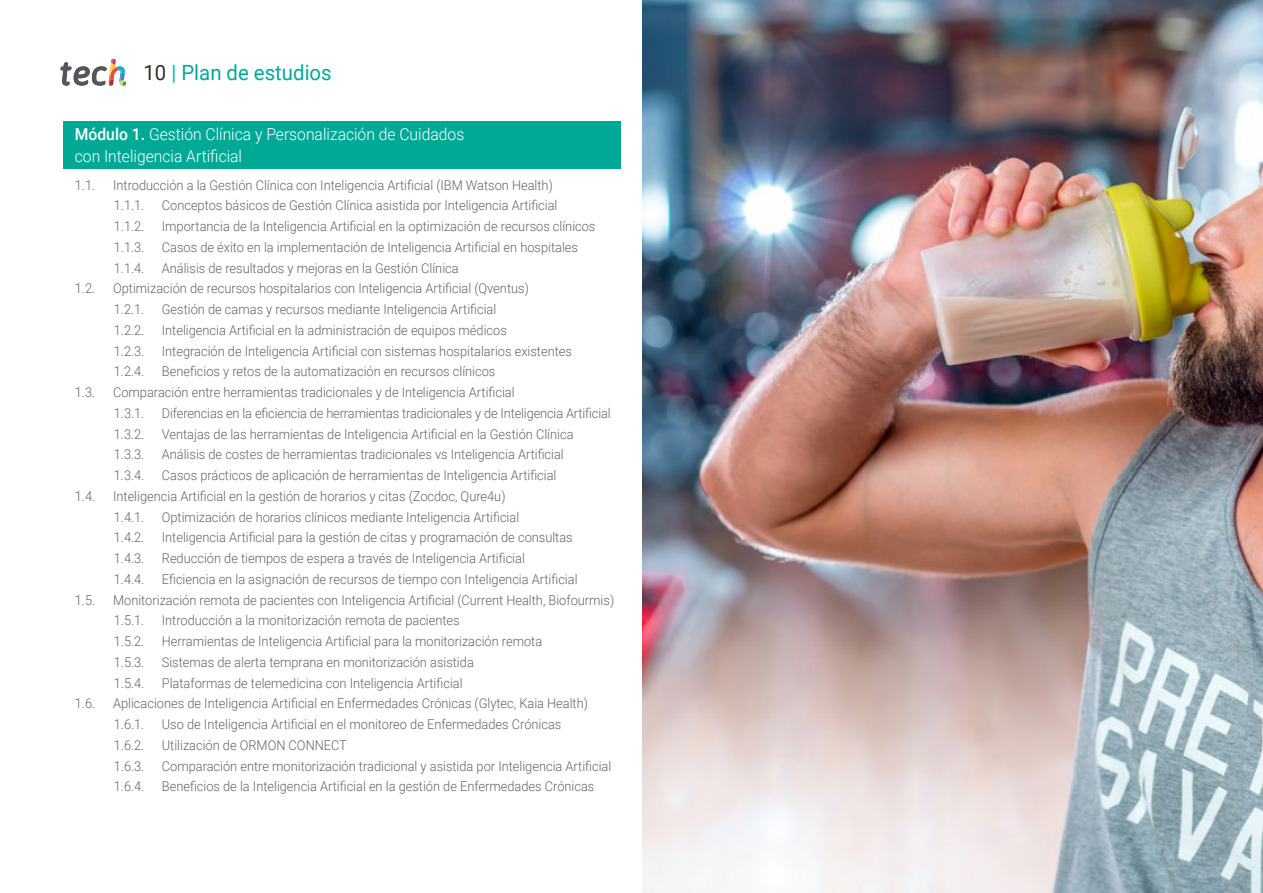
<style>
.page{position:relative;width:1263px;height:893px;background:#fff}
.page>*{position:absolute;margin:0;border:0;box-sizing:border-box;transform-origin:0 0}
.t1{font:21px "Roboto";color:#00a996}
.t2{font:300 16.5px/22.5px "Roboto";color:#fff;scale:.95 1}
.t3{font:300 13.5px/20.7px "Roboto";color:#61646a;scale:.95 1}
.s1{color:#312e20}
.s2{color:#00b2af}
.s3{font-weight:500}
</style>
<div class="page">
<div style="left:64px;top:121px;width:557px;height:48px;background:#00a996"></div>
<img style="left:642px;top:0;width:621px;height:893px">
<svg style="left:61px;top:59px;width:65px;height:27px"></svg>
<h1 class="t1" style="left:144px;top:57px;width:190px"><span class="s1">10</span> <span class="s2">|</span> Plan de estudios</h1>
<p class="t2" style="left:75px;top:122px;width:411px"><span class="s3">Módulo 1.</span> Gestión Clínica y Personalización de Cuidados con Inteligencia Artificial</p>
<p class="t3" style="left:75px;top:174px;width:23px">1.1.</p>
<p class="t3" style="left:113px;top:174px;width:464px">Introducción a la Gestión Clínica con Inteligencia Artificial (IBM Watson Health)<br>1.1.1.</p>
<p class="t3" style="left:162px;top:195px;width:418px">Conceptos básicos de Gestión Clínica asistida por Inteligencia Artificial</p>
<p class="t3" style="left:114px;top:215px;width:34px">1.1.2.</p>
<p class="t3" style="left:162px;top:215px;width:458px">Importancia de la Inteligencia Artificial en la optimización de recursos clínicos</p>
<p class="t3" style="left:114px;top:236px;width:34px">1.1.3.</p>
<p class="t3" style="left:162px;top:236px;width:440px">Casos de éxito en la implementación de Inteligencia Artificial en hospitales</p>
<p class="t3" style="left:114px;top:257px;width:34px">1.1.4.</p>
<p class="t3" style="left:162px;top:257px;width:314px">Análisis de resultados y mejoras en la Gestión Clínica</p>
<p class="t3" style="left:75px;top:278px;width:23px">1.2.</p>
<p class="t3" style="left:113px;top:278px;width:439px">Optimización de recursos hospitalarios con Inteligencia Artificial (Qventus)<br>1.2.1.</p>
<p class="t3" style="left:162px;top:298px;width:354px">Gestión de camas y recursos mediante Inteligencia Artificial</p>
<p class="t3" style="left:114px;top:319px;width:34px">1.2.2.</p>
<p class="t3" style="left:162px;top:319px;width:365px">Inteligencia Artificial en la administración de equipos médicos</p>
<p class="t3" style="left:114px;top:340px;width:34px">1.2.3.</p>
<p class="t3" style="left:162px;top:340px;width:433px">Integración de Inteligencia Artificial con sistemas hospitalarios existentes</p>
<p class="t3" style="left:114px;top:361px;width:34px">1.2.4.</p>
<p class="t3" style="left:162px;top:361px;width:353px">Beneficios y retos de la automatización en recursos clínicos</p>
<p class="t3" style="left:75px;top:381px;width:23px">1.3.</p>
<p class="t3" style="left:113px;top:381px;width:424px">Comparación entre herramientas tradicionales y de Inteligencia Artificial<br>1.3.1.</p>
<p class="t3" style="left:162px;top:402px;width:474px">Diferencias en la eficiencia de herramientas tradicionales y de Inteligencia Artificial</p>
<p class="t3" style="left:114px;top:423px;width:34px">1.3.2.</p>
<p class="t3" style="left:162px;top:423px;width:435px">Ventajas de las herramientas de Inteligencia Artificial en la Gestión Clínica</p>
<p class="t3" style="left:114px;top:444px;width:34px">1.3.3.</p>
<p class="t3" style="left:162px;top:444px;width:425px">Análisis de costes de herramientas tradicionales vs Inteligencia Artificial</p>
<p class="t3" style="left:114px;top:464px;width:34px">1.3.4.</p>
<p class="t3" style="left:162px;top:464px;width:417px">Casos prácticos de aplicación de herramientas de Inteligencia Artificial</p>
<p class="t3" style="left:75px;top:485px;width:23px">1.4.</p>
<p class="t3" style="left:113px;top:485px;width:415px">Inteligencia Artificial en la gestión de horarios y citas (Zocdoc, Qure4u)<br>1.4.1.</p>
<p class="t3" style="left:162px;top:506px;width:378px">Optimización de horarios clínicos mediante Inteligencia Artificial</p>
<p class="t3" style="left:114px;top:527px;width:34px">1.4.2.</p>
<p class="t3" style="left:162px;top:527px;width:434px">Inteligencia Artificial para la gestión de citas y programación de consultas</p>
<p class="t3" style="left:114px;top:547px;width:34px">1.4.3.</p>
<p class="t3" style="left:162px;top:547px;width:384px">Reducción de tiempos de espera a través de Inteligencia Artificial</p>
<p class="t3" style="left:114px;top:568px;width:34px">1.4.4.</p>
<p class="t3" style="left:162px;top:568px;width:439px">Eficiencia en la asignación de recursos de tiempo con Inteligencia Artificial</p>
<p class="t3" style="left:75px;top:589px;width:23px">1.5.</p>
<p class="t3" style="left:113px;top:589px;width:529px">Monitorización remota de pacientes con Inteligencia Artificial (Current Health, Biofourmis)<br>1.5.1.</p>
<p class="t3" style="left:162px;top:610px;width:315px">Introducción a la monitorización remota de pacientes</p>
<p class="t3" style="left:114px;top:630px;width:34px">1.5.2.</p>
<p class="t3" style="left:162px;top:630px;width:402px">Herramientas de Inteligencia Artificial para la monitorización remota</p>
<p class="t3" style="left:114px;top:651px;width:34px">1.5.3.</p>
<p class="t3" style="left:162px;top:651px;width:330px">Sistemas de alerta temprana en monitorización asistida</p>
<p class="t3" style="left:114px;top:672px;width:34px">1.5.4.</p>
<p class="t3" style="left:162px;top:672px;width:318px">Plataformas de telemedicina con Inteligencia Artificial</p>
<p class="t3" style="left:75px;top:693px;width:23px">1.6.</p>
<p class="t3" style="left:113px;top:693px;width:501px">Aplicaciones de Inteligencia Artificial en Enfermedades Crónicas (Glytec, Kaia Health)<br>1.6.1.</p>
<p class="t3" style="left:162px;top:713px;width:422px">Uso de Inteligencia Artificial en el monitoreo de Enfermedades Crónicas</p>
<p class="t3" style="left:114px;top:734px;width:34px">1.6.2.</p>
<p class="t3" style="left:162px;top:734px;width:196px">Utilización de ORMON CONNECT</p>
<p class="t3" style="left:114px;top:755px;width:34px">1.6.3.</p>
<p class="t3" style="left:162px;top:755px;width:475px">Comparación entre monitorización tradicional y asistida por Inteligencia Artificial</p>
<p class="t3" style="left:114px;top:776px;width:34px">1.6.4.</p>
<p class="t3" style="left:162px;top:776px;width:457px">Beneficios de la Inteligencia Artificial en la gestión de Enfermedades Crónicas</p>
</div>
